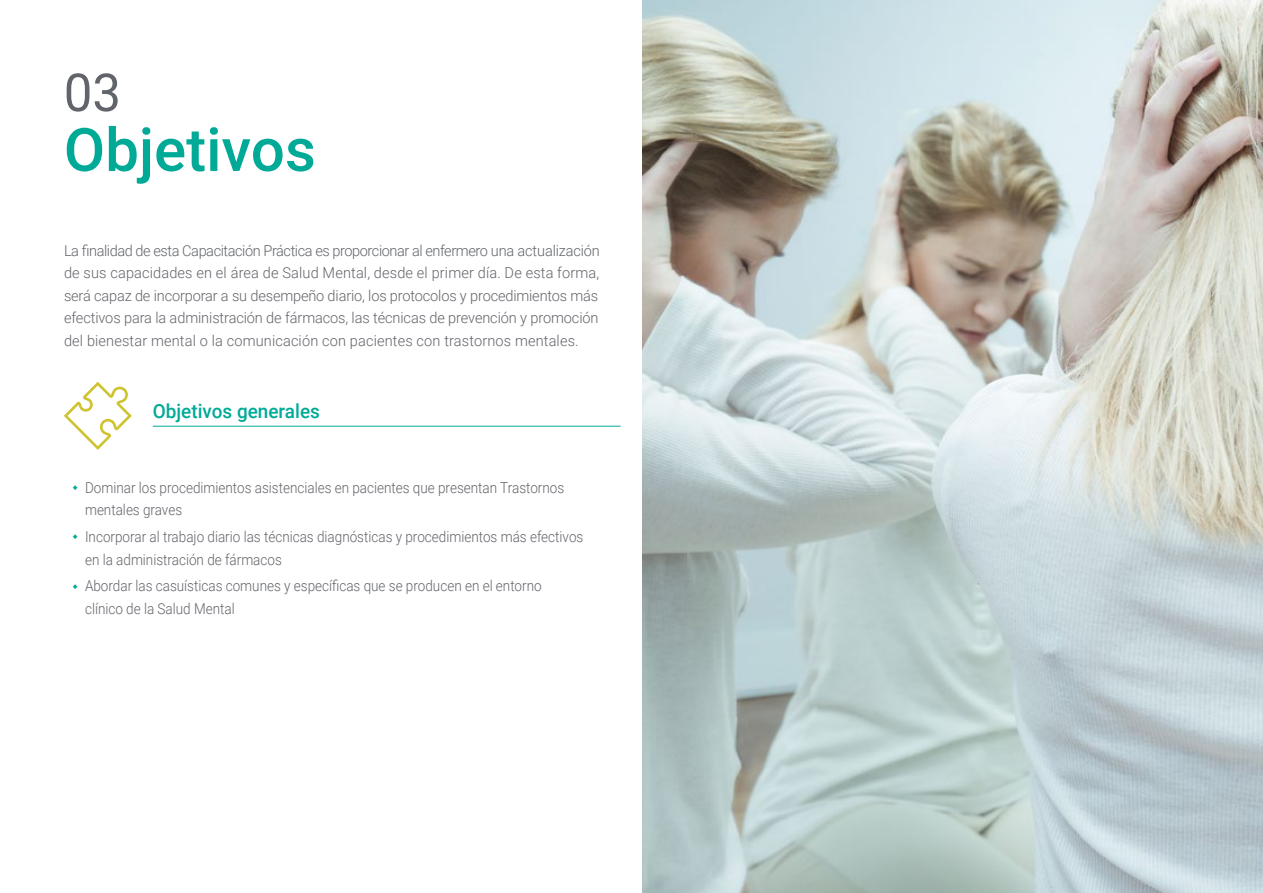
<style>
.page{position:relative;width:1263px;height:893px;background:#fff}
.page>*{position:absolute;margin:0;border:0;box-sizing:border-box;transform-origin:0 0}
.t1{font:500 60px "Roboto";color:#00aa97}
.t2{font:52.5px "Roboto";color:#61646a}
.t3{font:500 19.5px "Roboto";color:#00aa97}
.t4{font:300 15px/22.5px "Roboto";color:#61646a;text-align:justify}
.t5{font:300 15px/22.5px "Roboto";color:#61646a;scale:.9 1}
</style>
<div class="page">
<img style="left:642px;top:0;width:621px;height:893px">
<hr style="left:153px;top:426px;width:468px;height:1px;background:#00aa97">
<svg style="left:64px;top:382px;width:68px;height:68px"></svg>
<h2 class="t2" style="left:64px;top:56px;width:59px">03</h2>
<h1 class="t1" style="left:64px;top:108px;width:254px">Objetivos</h1>
<p class="t4" style="left:64px;top:239px;width:537px">La finalidad de esta Capacitación Práctica es proporcionar al enfermero una actualización de sus capacidades en el área de Salud Mental, desde el primer día. De esta forma, será capaz de incorporar a su desempeño diario, los protocolos y procedimientos más efectivos para la administración de fármacos, las técnicas de prevención y promoción del bienestar mental o la comunicación con pacientes con trastornos mentales.</p>
<h3 class="t3" style="left:153px;top:397px;width:169px">Objetivos generales</h3>
<p class="t5" style="left:85px;top:476px;width:534px">Dominar los procedimientos asistenciales en pacientes que presentan Trastornos mentales graves</p>
<p class="t5" style="left:85px;top:525px;width:555px">Incorporar al trabajo diario las técnicas diagnósticas y procedimientos más efectivos en la administración de fármacos</p>
<p class="t5" style="left:85px;top:574px;width:509px">Abordar las casuísticas comunes y específicas que se producen en el entorno clínico de la Salud Mental</p>
</div>
